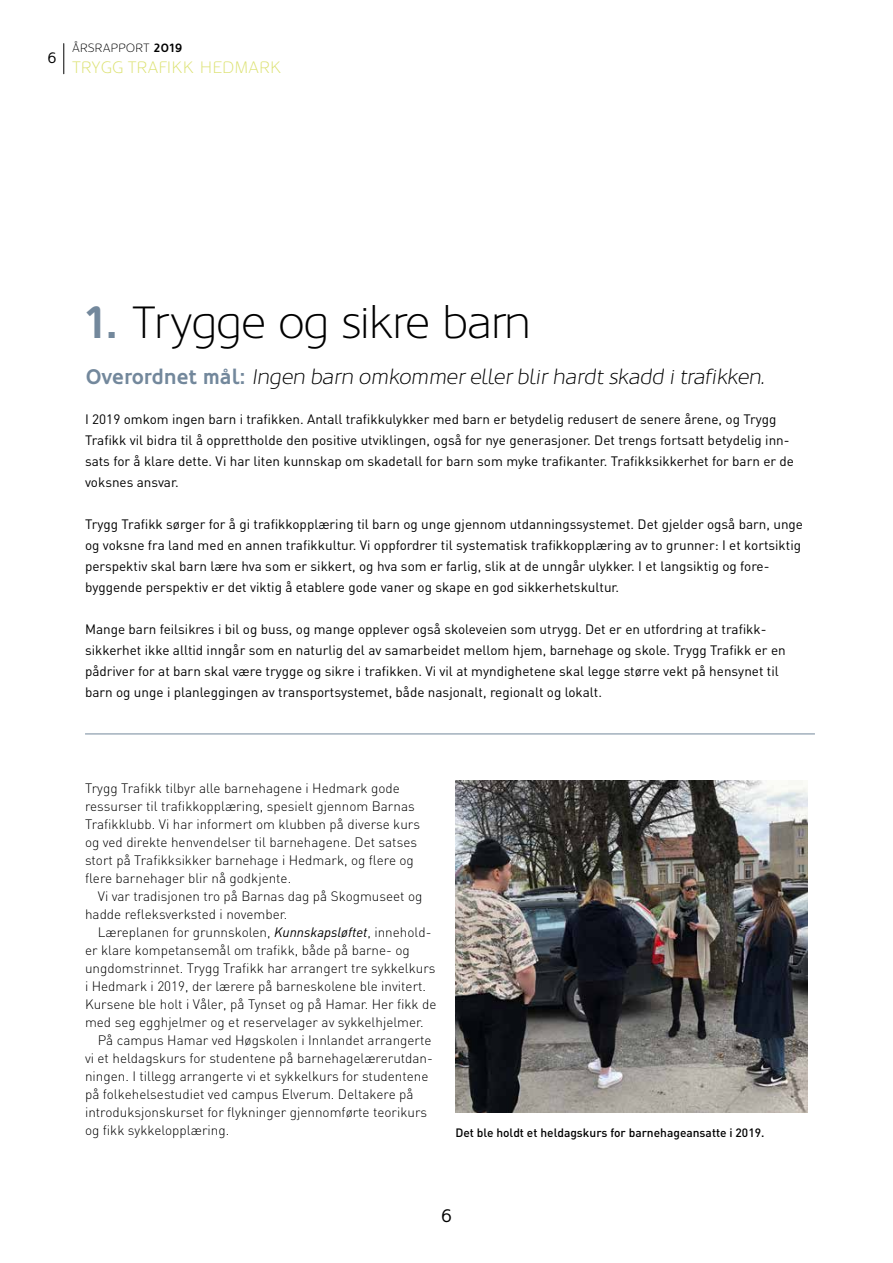
<style>
.page{position:relative;width:893px;height:1263px;background:#fff}
.page>*{position:absolute;margin:0;border:0;box-sizing:border-box;transform-origin:0 0}
.t1{font:300 45px "Oblik";color:#000}
.t2{font:italic 300 21px "Oblik";color:#000}
.t3{font:18px "Oblik";color:#000}
.t4{font:300 16.5px "Oblik";letter-spacing:.05em;color:#dbe16f}
.t5{font:15px "Oblik";color:#000}
.t6{font:13.5px/21px "DIN";color:#000}
.t7{font:300 13.5px/18px "DIN";color:#000}
.t8{font:500 12px "DIN";color:#000}
.t9{font:300 12px "Oblik";letter-spacing:.05em;color:#000}
.s1{font-weight:700}
.s2{font-weight:700;color:#73889c}
.s3{font-weight:700;font-style:normal;color:#73889c}
.s4{font-family:"DINOT";font-weight:400;font-style:italic}
</style>
<div class="page">
<hr style="left:63px;top:44px;width:1px;height:30px;background:#000">
<img style="left:455px;top:780px;width:353px;height:333px">
<hr style="left:85px;top:733px;width:730px;height:1px;background:#73889c">
<p class="t5" style="left:48px;top:49px;width:10px">6</p>
<p class="t9" style="left:72px;top:41px;width:111px">ÅRSRAPPORT <span class="s1">2019</span></p>
<p class="t4" style="left:72px;top:58px;width:210px">TRYGG TRAFIKK HEDMARK</p>
<h1 class="t1" style="left:86px;top:297px;width:447px"><span class="s2">1.</span> Trygge og sikre barn</h1>
<h2 class="t2" style="left:86px;top:364px;width:680px"><span class="s3">Overordnet mål:</span> Ingen barn omkommer eller blir hardt skadd i trafikken.</h2>
<p class="t6" style="left:85px;top:408px;width:710px">I 2019 omkom ingen barn i trafikken. Antall trafikkulykker med barn er betydelig redusert de senere årene, og Trygg Trafikk vil bidra til å opprettholde den positive utviklingen, også for nye generasjoner. Det trengs fortsatt betydelig inn&shy;sats for å klare dette. Vi har liten kunnskap om skadetall for barn som myke trafikanter. Trafikksikkerhet for barn er de voksnes ansvar.</p>
<p class="t6" style="left:85px;top:513px;width:719px">Trygg Trafikk sørger for å gi trafikkopplæring til barn og unge gjennom utdanningssystemet. Det gjelder også barn, unge og voksne fra land med en annen trafikkultur. Vi oppfordrer til systematisk trafikkopplæring av to grunner: I et kortsiktig perspektiv skal barn lære hva som er sikkert, og hva som er farlig, slik at de unngår ulykker. I et langsiktig og fore&shy;byggende perspektiv er det viktig å etablere gode vaner og skape en god sikkerhetskultur.</p>
<p class="t6" style="left:85px;top:618px;width:702px">Mange barn feilsikres i bil og buss, og mange opplever også skoleveien som utrygg. Det er en utfordring at trafikk&shy;sikkerhet ikke alltid inngår som en naturlig del av samarbeidet mellom hjem, barnehage og skole. Trygg Trafikk er en pådriver for at barn skal være trygge og sikre i trafikken. Vi vil at myndighetene skal legge større vekt på hensynet til barn og unge i planleggingen av transportsystemet, både nasjonalt, regionalt og lokalt.</p>
<p class="t7" style="left:85px;top:779px;width:336px">Trygg Trafikk tilbyr alle barnehagene i Hedmark gode ressurser til trafikkopplæring, spesielt gjennom Barnas Trafikklubb. Vi har informert om klubben på diverse kurs og ved direkte henvendelser til barnehagene. Det satses stort på Trafikksikker barnehage i Hedmark, og flere og flere barnehager blir nå godkjente.</p>
<p class="t7" style="left:85px;top:887px;width:339px;text-indent:13px">Vi var tradisjonen tro på Barnas dag på Skogmuseet og hadde refleksverksted i november.</p>
<p class="t7" style="left:98px;top:923px;width:335px">Læreplanen for grunnskolen, <span class="s4">Kunnskapsløftet</span>, innehold-</p>
<p class="t7" style="left:85px;top:941px;width:326px">er klare kompetansemål om trafikk, både på barne- og</p>
<p class="t7" style="left:85px;top:959px;width:352px">ungdomstrinnet. Trygg Trafikk har arrangert tre sykkelkurs</p>
<p class="t7" style="left:85px;top:977px;width:343px">i Hedmark i 2019, der lærere på barneskolene ble invitert.</p>
<p class="t7" style="left:85px;top:995px;width:353px">Kursene ble holt i Våler, på Tynset og på Hamar. Her fikk de</p>
<p class="t7" style="left:85px;top:1013px;width:340px">med seg egghjelmer og et reservelager av sykkelhjelmer.</p>
<p class="t7" style="left:98px;top:1031px;width:335px">På campus Hamar ved Høgskolen i Innlandet arrangerte</p>
<p class="t7" style="left:85px;top:1049px;width:349px">vi et heldagskurs for studentene på barnehagelærerutdan-</p>
<p class="t7" style="left:85px;top:1067px;width:345px">ningen. I tillegg arrangerte vi et sykkelkurs for studentene</p>
<p class="t7" style="left:85px;top:1085px;width:330px">på folkehelsestudiet ved campus Elverum. Deltakere på</p>
<p class="t7" style="left:85px;top:1103px;width:344px">introduksjonskurset for flykninger gjennomførte teorikurs</p>
<p class="t7" style="left:85px;top:1121px;width:146px">og fikk sykkelopplæring.</p>
<p class="t8" style="left:455px;top:1125px;width:310px">Det ble holdt et heldagskurs for barnehageansatte i 2019.</p>
<h3 class="t3" style="left:441px;top:1205px;width:12px">6</h3>
</div>
